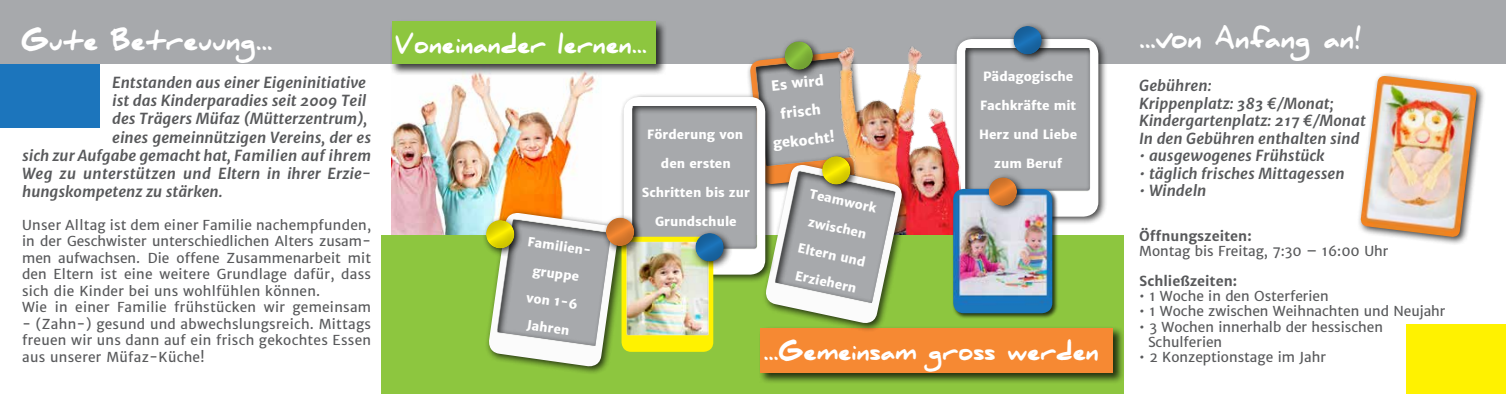
<style>
.page{position:relative;width:1506px;height:394px;background:#fff}
.page>*{position:absolute;margin:0;border:0;box-sizing:border-box;transform-origin:0 0}
.t1{font:900 25px "Daniel";color:#fff}
.t2{font:900 22.5px "Daniel";color:#fff}
.t3{font:italic 700 15px/17.5px "Merriweather Sans";color:#58595b}
.t4{font:italic 700 15px "Merriweather Sans";letter-spacing:.02em;color:#58595b}
.t5{font:13.75px/16.5px "Merriweather Sans";letter-spacing:.01em;color:#58595b}
.t6{font:700 13.75px "Merriweather Sans";color:#58595b}
.t7{font:800 13.75px/28.8px "Merriweather Sans";color:#fff;text-align:center}
.t8{font:800 12.5px "Merriweather Sans";color:#fff}
</style>
<div class="page">
<img style="left:392px;top:76px;width:205px;height:159px">
<div style="left:1407px;top:324px;width:99px;height:69px;background:#fff200"></div>
<div style="left:0;top:64px;width:99px;height:64px;background:#1c75bc"></div>
<div style="left:0;top:0;width:1506px;height:64px;background:#a7a9ac"></div>
<div style="left:390px;top:19px;width:277px;height:57px;background:#000;opacity:.75"></div>
<div style="left:392px;top:21px;width:264px;height:43px;background:#8dc63f"></div>
<div style="left:952px;top:35px;width:156px;height:190px;background:#000;opacity:.75"></div>
<img style="left:961px;top:39px;width:137px;height:177px">
<div style="left:1357px;top:72px;width:129px;height:174px;background:#000;opacity:.75"></div>
<img style="left:1360px;top:76px;width:117px;height:161px">
<img style="left:898px;top:35px;width:63px;height:200px">
<div style="left:1009px;top:22px;width:42px;height:41px;background:#000;opacity:.75"></div>
<div style="left:1012px;top:24px;width:30px;height:31px;background:#000;opacity:.2"></div>
<div style="left:381px;top:235px;width:742px;height:158px;background:#8dc63f"></div>
<div style="left:758px;top:325px;width:366px;height:59px;background:#000;opacity:.75"></div>
<div style="left:760px;top:327px;width:353px;height:45px;background:#f68933"></div>
<div style="left:485px;top:208px;width:142px;height:167px;background:#000;opacity:.75"></div>
<img style="left:488px;top:213px;width:131px;height:154px">
<div style="left:952px;top:187px;width:106px;height:132px;background:#000;opacity:.75"></div>
<img style="left:953px;top:189px;width:99px;height:124px">
<img style="left:753px;top:39px;width:145px;height:122px">
<div style="left:762px;top:161px;width:149px;height:171px;background:#000;opacity:.75"></div>
<img style="left:764px;top:165px;width:140px;height:159px">
<div style="left:818px;top:152px;width:42px;height:41px;background:#000;opacity:.75"></div>
<div style="left:820px;top:154px;width:30px;height:31px;background:#000;opacity:.2"></div>
<div style="left:619px;top:92px;width:156px;height:191px;background:#000;opacity:.75"></div>
<img style="left:624px;top:97px;width:141px;height:177px">
<div style="left:482px;top:216px;width:42px;height:41px;background:#000;opacity:.75"></div>
<div style="left:484px;top:218px;width:30px;height:31px;background:#000;opacity:.2"></div>
<div style="left:985px;top:173px;width:41px;height:42px;background:#000;opacity:.75"></div>
<div style="left:987px;top:175px;width:30px;height:31px;background:#000;opacity:.2"></div>
<img style="left:621px;top:236px;width:92px;height:115px">
<div style="left:602px;top:213px;width:41px;height:42px;background:#000;opacity:.75"></div>
<div style="left:604px;top:215px;width:30px;height:32px;background:#000;opacity:.2"></div>
<div style="left:691px;top:229px;width:42px;height:41px;background:#000;opacity:.75"></div>
<div style="left:694px;top:231px;width:30px;height:31px;background:#000;opacity:.2"></div>
<h1 class="t1" style="left:21px;top:27px;width:253px">Gute Betreuung...</h1>
<h2 class="t2" style="left:395px;top:32px;width:253px">Voneinander lernen...</h2>
<h1 class="t1" style="left:1139px;top:24px;width:224px">...von Anfang an!</h1>
<p class="t8" style="left:983px;top:69px;width:92px">Pädagogische</p>
<p class="t8" style="left:980px;top:98px;width:98px">Fachkräfte mit</p>
<p class="t8" style="left:979px;top:126px;width:99px">Herz und Liebe</p>
<p class="t8" style="left:994px;top:155px;width:69px">zum Beruf</p>
<p class="t7" style="left:765px;top:72px;width:63px;rotate:-6deg">Es wird frisch gekocht!</p>
<p class="t3" style="left:112px;top:74px;width:255px">Entstanden aus einer Eigeninitiative</p>
<p class="t3" style="left:112px;top:92px;width:256px">ist das Kinderparadies seit 2009 Teil</p>
<p class="t3" style="left:112px;top:110px;width:257px">des Trägers Müfaz (Mütterzentrum),</p>
<p class="t3" style="left:112px;top:128px;width:261px">eines gemeinnützigen Vereins, der es</p>
<p class="t3" style="left:22px;top:146px;width:351px">sich zur Aufgabe gemacht hat, Familien auf ihrem</p>
<p class="t4" style="left:22px;top:164px;width:351px">Weg zu unterstützen und Eltern in ihrer Erzie-</p>
<p class="t3" style="left:22px;top:182px;width:202px">hungskompetenz zu stärken.</p>
<p class="t5" style="left:22px;top:216px;width:351px">Unser Alltag ist dem einer Familie nachempfunden, in der Geschwister unterschiedlichen Alters zusam&shy;men aufwachsen. Die offene Zusammenarbeit mit den Eltern ist eine weitere Grundlage dafür, dass sich die Kinder bei uns wohlfühlen können.<br>Wie in einer Familie frühstücken wir gemeinsam</p>
<p class="t5" style="left:22px;top:315px;width:350px;text-align:justify">- (Zahn-) gesund und abwechslungsreich. Mittags freuen wir uns dann auf ein frisch gekochtes Essen aus unserer Müfaz-Küche!</p>
<p class="t3" style="left:1139px;top:77px;width:228px">Gebühren:<br>Krippenplatz: 383 €/Monat;<br>Kindergartenplatz: 217 €/Monat<br>In den Gebühren enthalten sind</p>
<p class="t3" style="left:1139px;top:147px;width:187px">• ausgewogenes Frühstück</p>
<p class="t3" style="left:1139px;top:164px;width:207px">• täglich frisches Mittagessen</p>
<p class="t3" style="left:1139px;top:182px;width:69px">• Windeln</p>
<p class="t6" style="left:1139px;top:228px;width:114px">Öffnungszeiten:</p>
<p class="t5" style="left:1139px;top:243px;width:251px">Montag bis Freitag, 7:30 – 16:00 Uhr</p>
<p class="t6" style="left:1139px;top:273px;width:99px">Schließzeiten:</p>
<p class="t5" style="left:1139px;top:288px;width:191px">• 1 Woche in den Osterferien</p>
<p class="t5" style="left:1139px;top:303px;width:308px">• 1 Woche zwischen Weihnachten und Neujahr</p>
<p class="t5" style="left:1148px;top:319px;width:236px;line-height:15px;text-indent:-9px">• 3 Wochen innerhalb der hessischen<br>Schulferien</p>
<p class="t5" style="left:1139px;top:348px;width:188px">• 2 Konzeptionstage im Jahr</p>
<p class="t8" style="left:647px;top:127px;width:97px">Förderung von</p>
<p class="t8" style="left:661px;top:156px;width:71px">den ersten</p>
<p class="t8" style="left:642px;top:184px;width:110px">Schritten bis zur</p>
<p class="t8" style="left:655px;top:213px;width:83px">Grundschule</p>
<p class="t8" style="left:811px;top:186px;width:70px;rotate:12deg">Teamwork</p>
<p class="t8" style="left:810px;top:214px;width:61px;rotate:12deg">zwischen</p>
<p class="t8" style="left:800px;top:240px;width:70px;rotate:12deg">Eltern und</p>
<p class="t8" style="left:797px;top:267px;width:64px;rotate:12deg">Erziehern</p>
<p class="t8" style="left:529px;top:234px;width:64px;rotate:8deg">Familien-</p>
<p class="t8" style="left:534px;top:262px;width:48px;rotate:8deg">gruppe</p>
<p class="t8" style="left:527px;top:289px;width:53px;rotate:8deg">von 1-6</p>
<p class="t8" style="left:528px;top:317px;width:44px;rotate:8deg">Jahren</p>
<h2 class="t2" style="left:764px;top:338px;width:337px">...Gemeinsam gross werden</h2>
</div>
